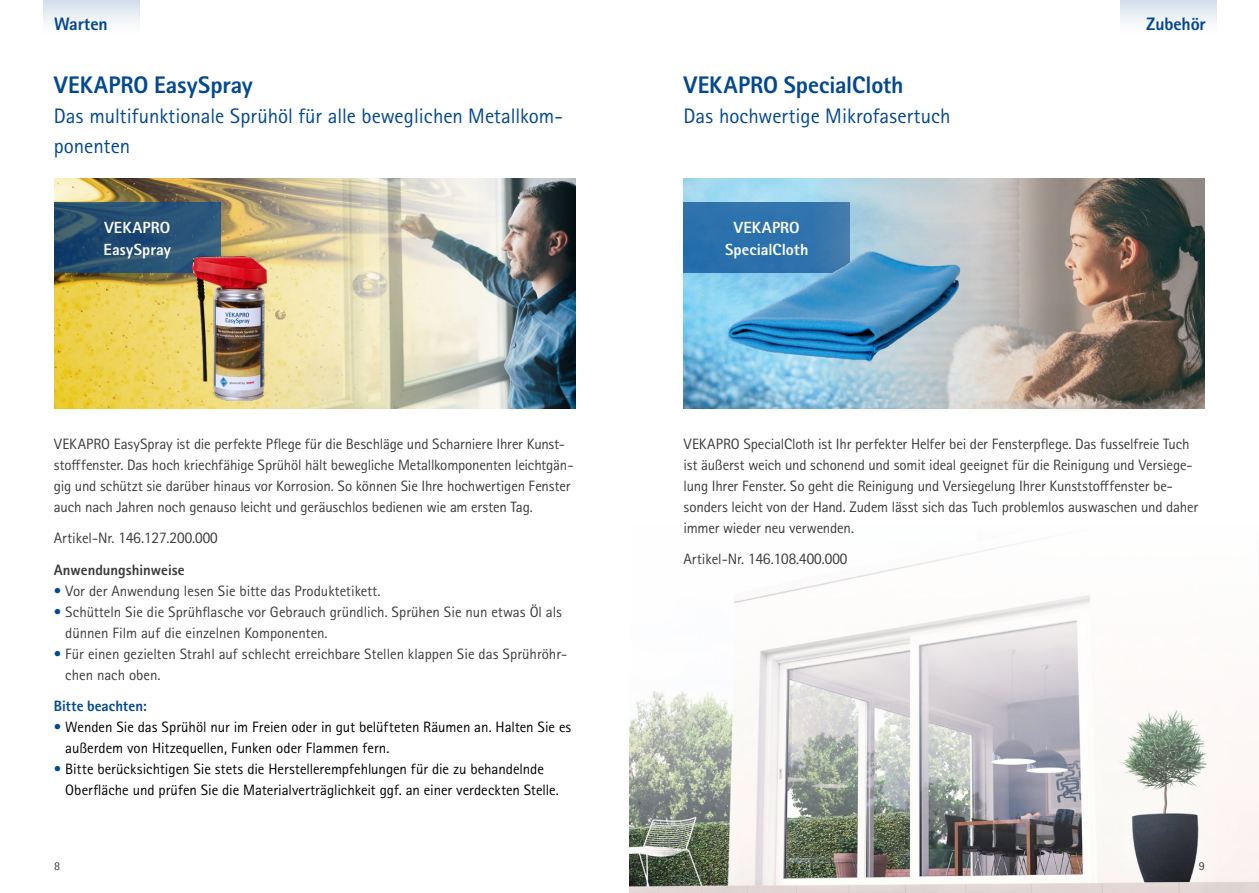
<style>
.page{position:relative;width:1259px;height:893px;background:#fff}
.page>*{position:absolute;margin:0;border:0;box-sizing:border-box;transform-origin:0 0}
.t1{font:700 24px "Rotis II Sans Pro";letter-spacing:-.005em;color:#034991}
.t2{font:21px/30px "Rotis II Sans Pro";color:#034991}
.t3{font:700 18px "Rotis II Sans Pro";letter-spacing:-.01em;color:#034991}
.t4{font:800 16.2px/21.3px "Rotis Sans Serif Std";letter-spacing:.005em;color:#fff}
.t5{font:15px/21px "Rotis II Sans Pro";letter-spacing:-.01em;color:#3c3c3b}
.t6{font:15px/21px "Rotis II Sans Pro";letter-spacing:-.005em;color:#000}
.t7{font:700 15px "Rotis II Sans Pro";color:#3c3c3b}
.t8{font:700 15px "Rotis II Sans Pro";color:#034991}
.t9{font:12px "Rotis Sans Serif Std";color:#3c3c3b}
.s1{color:#034991}
</style>
<div class="page">
<img style="left:54px;top:179px;width:181px;height:229px">
<svg style="left:54px;top:202px;width:166px;height:71px;background:#265072"></svg>
<img style="left:235px;top:179px;width:340px;height:229px">
<img style="left:683px;top:179px;width:131px;height:229px">
<div style="left:683px;top:202px;width:166px;height:71px;background:#2d72ad"></div>
<img style="left:629px;top:542px;width:630px;height:351px">
<img style="left:192px;top:256px;width:75px;height:144px">
<div style="left:1120px;top:0;width:96px;height:38px;background:linear-gradient(to bottom,#d5e1ec,#fff)"></div>
<div style="left:43px;top:0;width:96px;height:38px;background:linear-gradient(to bottom,#d5e1ec,#fff)"></div>
<img style="left:814px;top:179px;width:391px;height:229px">
<img style="left:719px;top:237px;width:254px;height:132px">
<p class="t3" style="left:54px;top:14px;width:55px">Warten</p>
<p class="t3" style="left:1146px;top:14px;width:61px">Zubehör</p>
<h1 class="t1" style="left:54px;top:71px;width:200px">VEKAPRO EasySpray</h1>
<h2 class="t2" style="left:54px;top:101px;width:510px">Das multifunktionale Sprühöl für alle beweglichen Metallkom&shy;ponenten</h2>
<h1 class="t1" style="left:683px;top:71px;width:221px">VEKAPRO SpecialCloth</h1>
<h2 class="t2" style="left:683px;top:101px;width:268px">Das hochwertige Mikrofasertuch</h2>
<p class="t4" style="left:104px;top:217px;width:69px">VEKAPRO<br>EasySpray</p>
<p class="t4" style="left:725px;top:217px;width:85px;text-align:center">VEKAPRO<br>SpecialCloth</p>
<p class="t5" style="left:54px;top:433px;width:521px">VEKAPRO EasySpray ist die perfekte Pflege für die Beschläge und Scharniere Ihrer Kunst&shy;stofffenster. Das hoch kriechfähige Sprühöl hält bewegliche Metallkomponenten leichtgän&shy;gig und schützt sie darüber hinaus vor Korrosion. So können Sie Ihre hochwertigen Fenster auch nach Jahren noch genauso leicht und geräuschlos bedienen wie am ersten Tag.</p>
<p class="t5" style="left:54px;top:527px;width:165px">Artikel-Nr. 146.127.200.000</p>
<p class="t7" style="left:54px;top:561px;width:132px">Anwendungshinweise</p>
<p class="t5" style="left:54px;top:580px;width:328px"><span class="s1">•</span> Vor der Anwendung lesen Sie bitte das Produktetikett.</p>
<p class="t5" style="left:65px;top:601px;width:498px;text-indent:-11px"><span class="s1">•</span> Schütteln Sie die Sprühflasche vor Gebrauch gründlich. Sprühen Sie nun etwas Öl als dünnen Film auf die einzelnen Komponenten.</p>
<p class="t5" style="left:65px;top:643px;width:503px;text-indent:-11px"><span class="s1">•</span> Für einen gezielten Strahl auf schlecht erreichbare Stellen klappen Sie das Sprühröhr&shy;chen nach oben.</p>
<p class="t8" style="left:54px;top:697px;width:95px">Bitte beachten:</p>
<p class="t6" style="left:65px;top:716px;width:508px;text-indent:-11px"><span class="s1">•</span> Wenden Sie das Sprühöl nur im Freien oder in gut belüfteten Räumen an. Halten Sie es außerdem von Hitzequellen, Funken oder Flammen fern.</p>
<p class="t6" style="left:65px;top:758px;width:495px;text-indent:-11px"><span class="s1">•</span> Bitte berücksichtigen Sie stets die Herstellerempfehlungen für die zu behandelnde<br>Oberfläche und prüfen Sie die Materialverträglichkeit ggf. an einer verdeckten Stelle.</p>
<p class="t5" style="left:683px;top:433px;width:516px">VEKAPRO SpecialCloth ist Ihr perfekter Helfer bei der Fensterpflege. Das fusselfreie Tuch ist äußerst weich und schonend und somit ideal geeignet für die Reinigung und Versiege&shy;lung Ihrer Fenster. So geht die Reinigung und Versiegelung Ihrer Kunststofffenster be&shy;sonders leicht von der Hand. Zudem lässt sich das Tuch problemlos auswaschen und daher immer wieder neu verwenden.</p>
<p class="t5" style="left:683px;top:548px;width:165px">Artikel-Nr. 146.108.400.000</p>
<p class="t9" style="left:54px;top:859px;width:7px">8</p>
<p class="t9" style="left:1199px;top:859px;width:7px">9</p>
</div>
